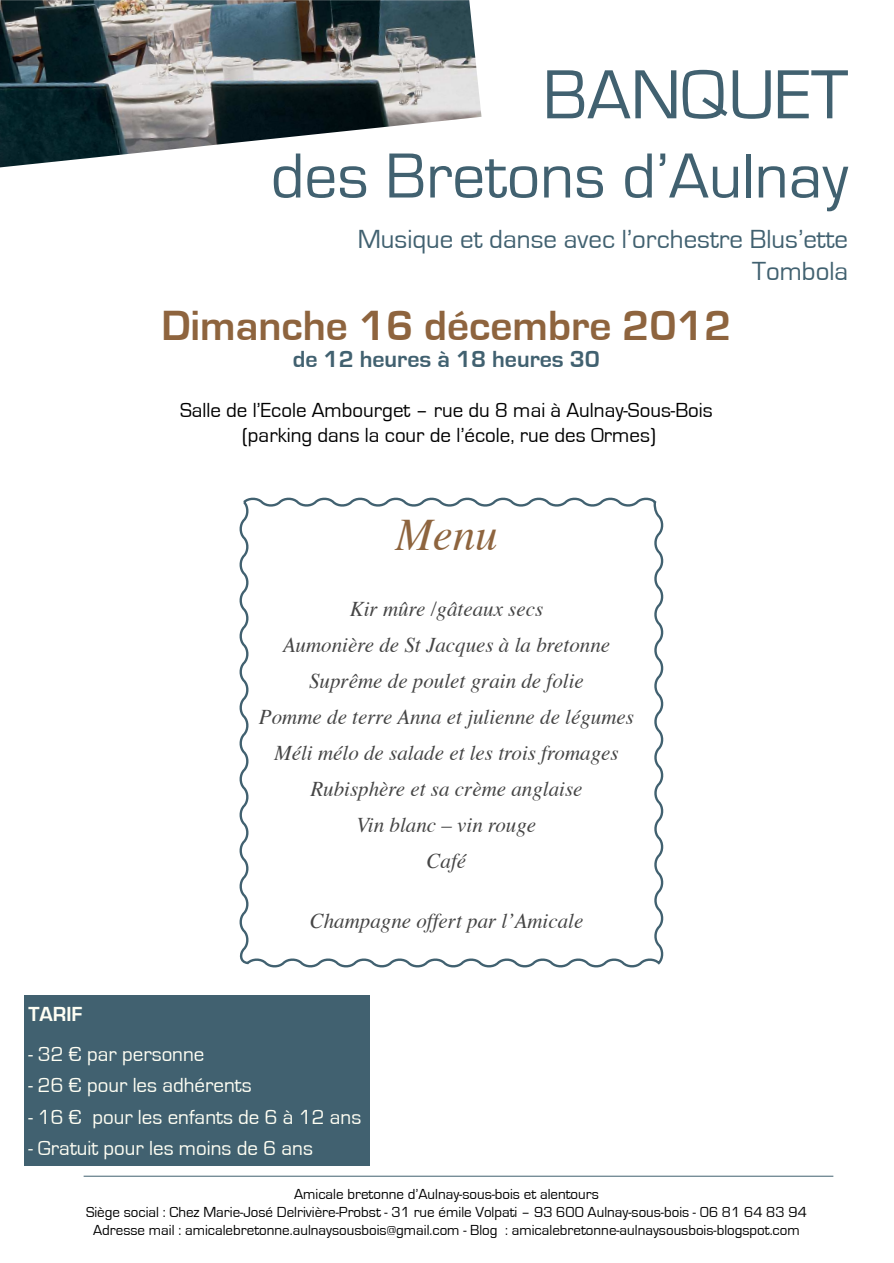
<style>
.page{position:relative;width:894px;height:1263px;background:#fff}
.page>*{position:absolute;margin:0;border:0;box-sizing:border-box;transform-origin:0 0}
.t1{font:72px "Eurostile";color:#416170}
.t2{font:66px "Eurostile";color:#416170}
.t3{font:italic 45px "Times";color:#8e643e}
.t4{font:700 43.5px "Eurostile";color:#8e643e}
.t5{font:27px/32.4px "Eurostile";color:#416170;text-align:right}
.t6{font:700 24px "Eurostile";color:#416170}
.t7{font:italic 21px/36px "Times";color:#454545;text-align:center}
.t8{font:21px/25.2px "Eurostile";color:#000;text-align:center}
.t9{font:21px "Eurostile";color:#fffff4}
.t10{font:700 21px "Eurostile";color:#fffff4}
.t11{font:15px/18px "Eurostile";color:#000;text-align:center}
</style>
<div class="page">
<div style="left:24px;top:996px;width:346px;height:170px;background:#416170"></div>
<hr style="left:84px;top:1176px;width:749px;height:1px;background:#416170">
<svg style="left:239px;top:497px;width:425px;height:471px"></svg>
<img style="left:0;top:0;width:482px;height:167px">
<h1 class="t1" style="left:543px;top:70px;width:307px">BANQUET</h1>
<h2 class="t2" style="left:271px;top:153px;width:579px">des Bretons d’Aulnay</h2>
<h3 class="t5" style="left:358px;top:225px;width:492px">Musique et danse avec l’orchestre Blus’ette<br>Tombola</h3>
<h3 class="t4" style="left:161px;top:299px;width:572px">Dimanche 16 décembre 2012</h3>
<h3 class="t6" style="left:293px;top:344px;width:309px">de 12 heures à 18 heures 30</h3>
<h3 class="t8" style="left:180px;top:399px;width:534px">Salle de l’Ecole Ambourget – rue du 8 mai à Aulnay-Sous-Bois (parking dans la cour de l’école, rue des Ormes)</h3>
<h3 class="t3" style="left:395px;top:519px;width:104px">Menu</h3>
<h3 class="t7" style="left:259px;top:593px;width:377px">Kir mûre /gâteaux secs<br>Aumonière de St Jacques à la bretonne<br>Suprême de poulet grain de folie<br>Pomme de terre Anna et julienne de légumes<br>Méli mélo de salade et les trois fromages<br>Rubisphère et sa crème anglaise<br>Vin blanc – vin rouge<br>Café</h3>
<h3 class="t7" style="left:310px;top:905px;width:275px">Champagne offert par l’Amicale</h3>
<h3 class="t10" style="left:28px;top:1001px;width:56px">TARIF</h3>
<h3 class="t9" style="left:28px;top:1046px;width:178px">- 32 € par personne</h3>
<h3 class="t9" style="left:28px;top:1078px;width:225px">- 26 € pour les adhérents</h3>
<h3 class="t9" style="left:28px;top:1109px;width:335px">- 16 € pour les enfants de 6 à 12 ans</h3>
<h3 class="t9" style="left:28px;top:1141px;width:286px">- Gratuit pour les moins de 6 ans</h3>
<p class="t11" style="left:86px;top:1186px;width:722px">Amicale bretonne d’Aulnay-sous-bois et alentours<br>Siège social : Chez Marie-José Delrivière-Probst - 31 rue émile Volpati – 93 600 Aulnay-sous-bois - 06 81 64 83 94<br>Adresse mail : amicalebretonne.aulnaysousbois@gmail.com - Blog : amicalebretonne-aulnaysousbois-blogspot.com</p>
</div>
